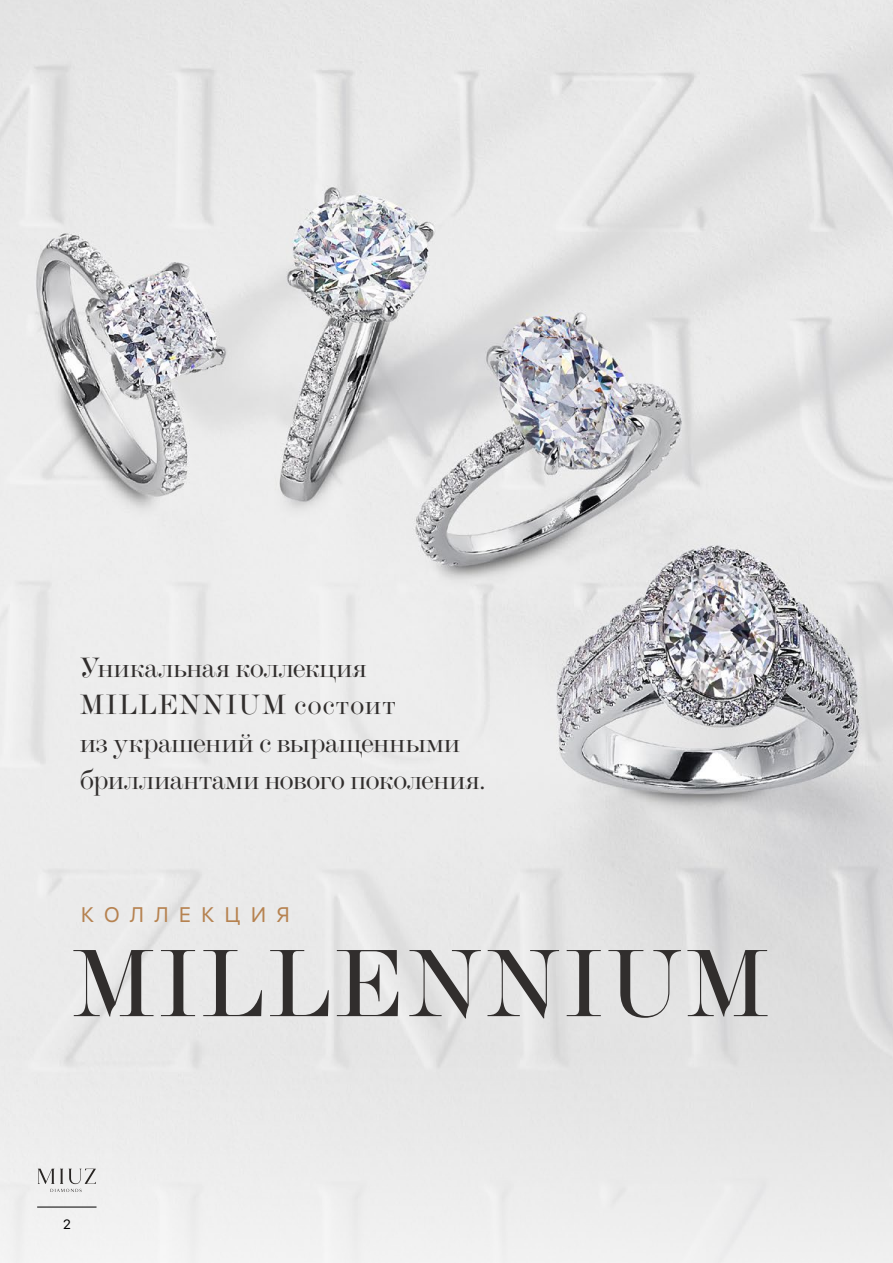
<style>
.page{position:relative;width:893px;height:1263px;background:#fff}
.page>*{position:absolute;margin:0;border:0;box-sizing:border-box;transform-origin:0 0}
.Paragraph_Style_1{font:97.5px "Baron MT Modern Cyr";letter-spacing:.05em;color:#312e2d}
.t1{font:28.5px/37.5px "Baron MT Modern Cyr";letter-spacing:.005em;color:#312e2d}
.Paragraph_Style_1-2{font:21px "SF Pro Display";letter-spacing:.5em;color:#b68250}
.t2{font:13.5px "SF Pro Display";color:#000}
</style>
<div class="page">
<img style="left:0;top:0;width:893px;height:982px">
<svg style="left:0;top:982px;width:893px;height:281px;fill:#e9e9e9"></svg>
<hr style="left:37px;top:1207px;width:60px;height:1px;background:#000">
<svg style="left:38px;top:1169px;width:58px;height:23px"></svg>
<p class="t1" style="left:80px;top:649px;width:407px">Уникальная коллекция<br>MILLENNIUM состоит<br>из украшений с выращенными бриллиантами нового поколения.</p>
<p class="Paragraph_Style_1-2" style="left:81px;top:902px;width:210px">КОЛЛЕКЦИЯ</p>
<p class="Paragraph_Style_1" style="left:73px;top:933px;width:697px">MILLENNIUM</p>
<p class="t2" style="left:63px;top:1216px;width:9px">2</p>
</div>
